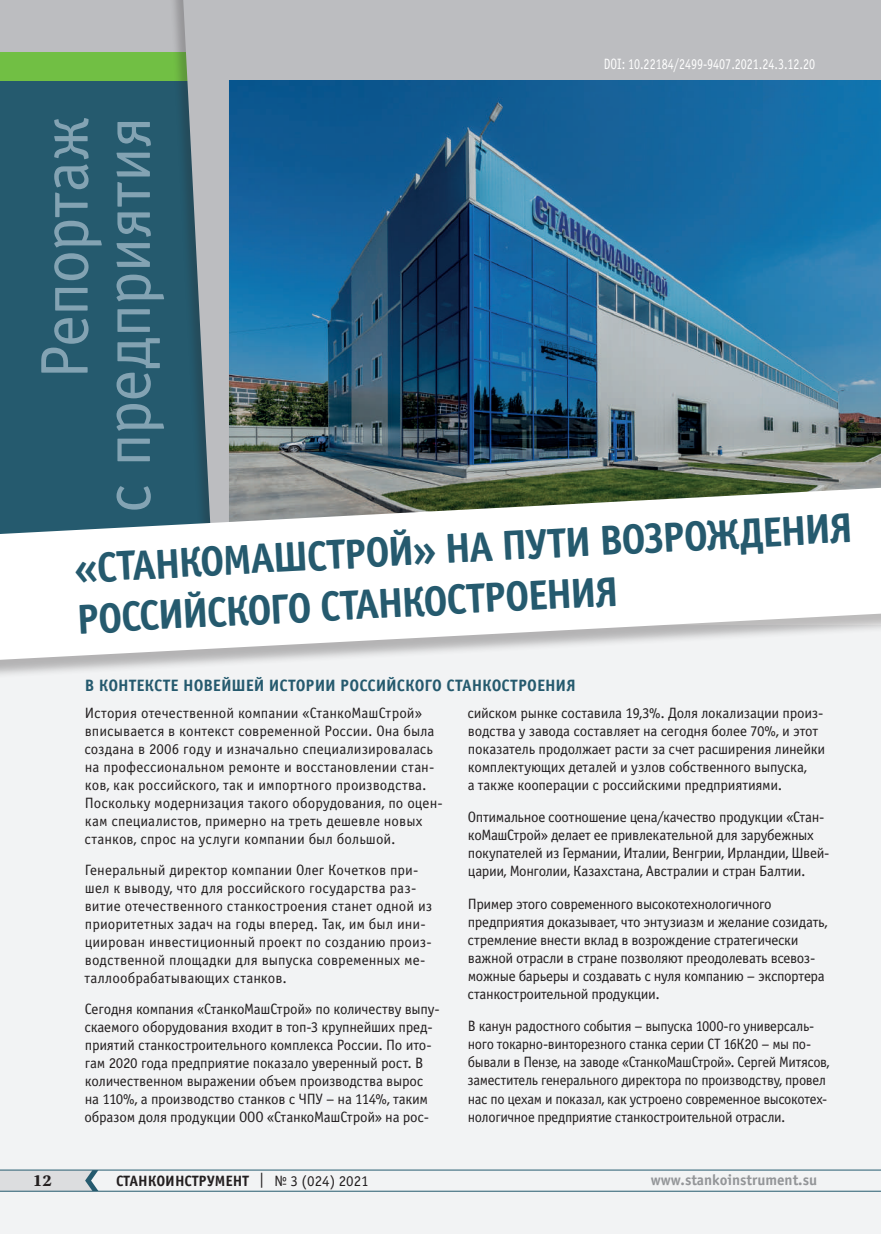
<style>
.page{position:relative;width:881px;height:1234px;background:#fff}
.page>*{position:absolute;margin:0;border:0;box-sizing:border-box;transform-origin:0 0}
.t1{font:67.65px/62.2px "Officina Sans C";letter-spacing:-.015em;color:#83a3b3;text-align:right}
.t2{font:700 42px/51px "Officina Sans C";color:#255a6e}
.t3{font:700 16.5px "Officina Sans C";color:#255a6e}
.t4{font:15px/18px "Officina Sans C";letter-spacing:-.01em;color:#231f20}
.t5{font:15px "Officina Sans C";color:#fff;scale:.8 1}
.t6{font:700 15px "Officina Sans C";color:#231f20}
.t7{font:700 15px "Officina Sans C";color:#939598}
.t8{font:700 15px "Octava";color:#231f20}
.s1{font-weight:400}
</style>
<div class="page">
<div style="left:0;top:0;width:880px;height:81px;background:#bcbdc0"></div>
<div style="left:0;top:625px;width:880px;height:608px;background:#f2f3f4"></div>
<hr style="left:0;top:1190px;width:880px;height:1px;background:#255a6e">
<hr style="left:0;top:1169px;width:880px;height:1px;background:#255a6e">
<svg style="left:0;top:1169px;width:98px;height:21px;background:#cad0d4"></svg>
<img style="left:229px;top:81px;width:651px;height:406px">
<div style="left:0;top:56px;width:214px;height:563px;background:#255a6e"></div>
<div style="left:0;top:52px;width:205px;height:29px;background:#71bf44"></div>
<div style="left:168px;top:0;width:61px;height:589px;background:#231f20;opacity:.25"></div>
<svg style="left:183px;top:0;width:46px;height:487px"></svg>
<div style="left:0;top:490px;width:880px;height:189px;background:#231f20;opacity:.3"></div>
<svg style="left:0;top:487px;width:880px;height:172px"></svg>
<h1 class="t1" style="left:35px;top:513px;width:398px;rotate:-90deg">Репортаж<br>с предприятия</h1>
<p class="t5" style="left:603px;top:56px;width:265px">DOI: 10.22184/2499-9407.2021.24.3.12.20</p>
<h2 class="t2" style="left:73px;top:543px;width:781px;rotate:-3deg">«СТАНКОМАШСТРОЙ» НА ПУТИ ВОЗРОЖДЕНИЯ<br>РОССИЙСКОГО СТАНКОСТРОЕНИЯ</h2>
<p class="t3" style="left:85px;top:676px;width:492px">В КОНТЕКСТЕ НОВЕЙШЕЙ ИСТОРИИ РОССИЙСКОГО СТАНКОСТРОЕНИЯ</p>
<p class="t4" style="left:84px;top:704px;width:360px">История отечественной компании «СтанкоМашСтрой» вписывается в контекст современной России. Она была создана в 2006 году и изначально специализировалась на профессиональном ремонте и восстановлении стан&shy;ков, как российского, так и импортного производства.<br>Поскольку модернизация такого оборудования, по оцен&shy;кам специалистов, примерно на треть дешевле новых станков, спрос на услуги компании был большой.</p>
<p class="t4" style="left:84px;top:860px;width:349px">Генеральный директор компании Олег Кочетков при&shy;шел к выводу, что для российского государства раз&shy;витие отечественного станкостроения станет одной из приоритетных задач на годы вперед. Так, им был ини&shy;циирован инвестиционный проект по созданию произ&shy;водственной площадки для выпуска современных ме&shy;таллообрабатывающих станков.</p>
<p class="t4" style="left:84px;top:999px;width:357px">Сегодня компания «СтанкоМашСтрой» по количеству выпу&shy;скаемого оборудования входит в топ-3 крупнейших пред&shy;приятий станкостроительного комплекса России. По ито&shy;гам 2020 года предприятие показало уверенный рост. В количественном выражении объем производства вырос на 110%, а производство станков с ЧПУ – на 114%, таким образом доля продукции ООО «СтанкоМашСтрой» на рос-</p>
<p class="t4" style="left:467px;top:704px;width:359px">сийском рынке составила 19,3%. Доля локализации произ&shy;водства у завода составляет на сегодня более 70%, и этот показатель продолжает расти за счет расширения линейки комплектующих деталей и узлов собственного выпуска,<br>а также кооперации с российскими предприятиями.</p>
<p class="t4" style="left:467px;top:808px;width:363px">Оптимальное соотношение цена/качество продукции «Стан&shy;коМашСтрой» делает ее привлекательной для зарубежных покупателей из Германии, Италии, Венгрии, Ирландии, Швей&shy;царии, Монголии, Казахстана, Австралии и стран Балтии.</p>
<p class="t4" style="left:467px;top:894px;width:361px">Пример этого современного высокотехнологичного предприятия доказывает, что энтузиазм и желание созидать, стремление внести вклад в возрождение стратегически важной отрасли в стране позволяют преодолевать всевоз&shy;можные барьеры и создавать с нуля компанию – экспортера станкостроительной продукции.</p>
<p class="t4" style="left:467px;top:1017px;width:363px">В канун радостного события – выпуска 1000-го универсаль&shy;ного токарно-винторезного станка серии СТ 16К20 – мы по&shy;бывали в Пензе, на заводе «СтанкоМашСтрой». Сергей Митясов, заместитель генерального директора по производству, провел нас по цехам и показал, как устроено современное высокотех&shy;нологичное предприятие станкостроительной отрасли.</p>
<p class="t8" style="left:33px;top:1170px;width:20px">12</p>
<p class="t6" style="left:116px;top:1171px;width:254px">СТАНКОИНСТРУМЕНТ <span class="s1">| № 3 (024) 2021</span></p>
<p class="t7" style="left:650px;top:1171px;width:168px">www.stankoinstrument.su</p>
</div>
